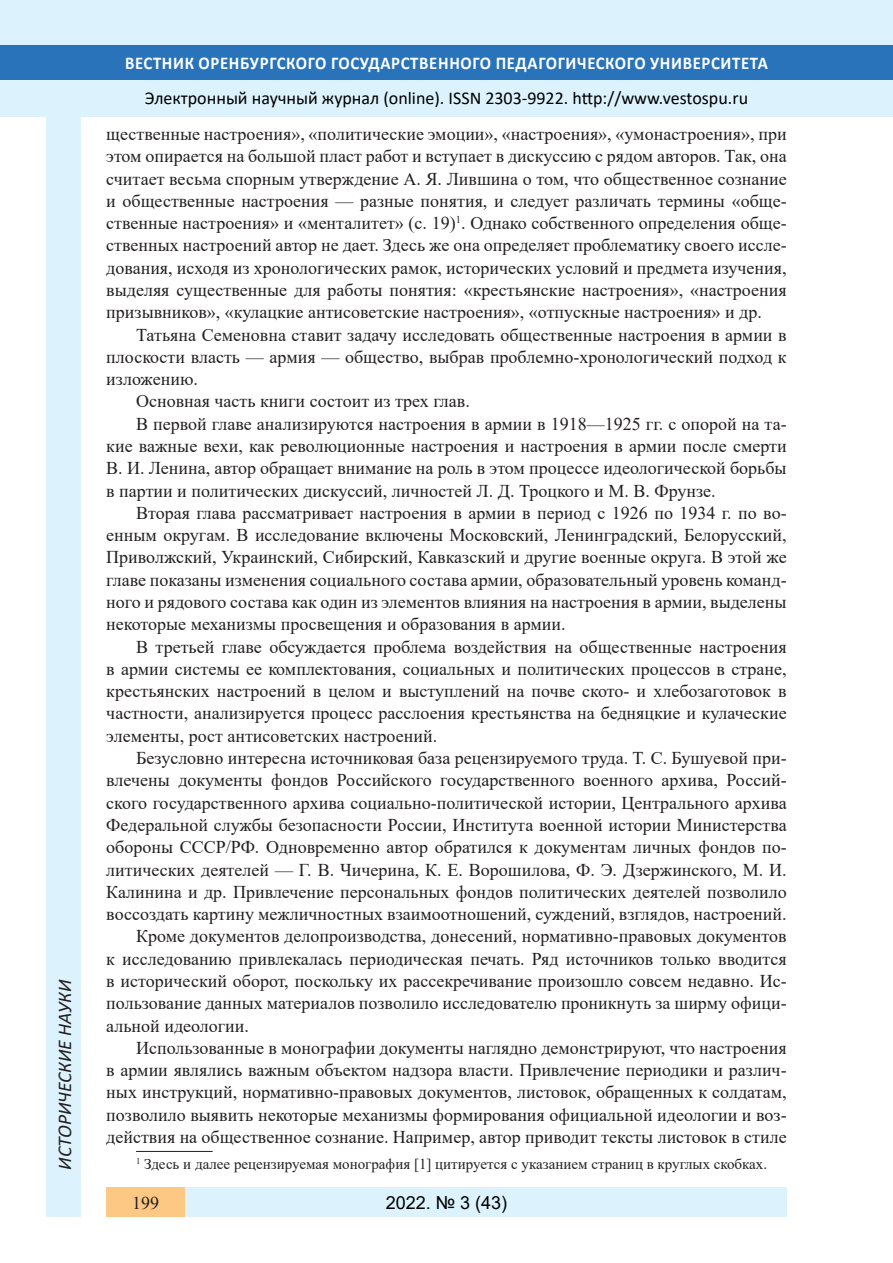
<style>
.page{position:relative;width:893px;height:1263px;background:#fff}
.page>*{position:absolute;margin:0;border:0;box-sizing:border-box;transform-origin:0 0}
.t1{font:italic 19.5px "Calibri";color:#231f20}
.Стиль2{font:18px/22.4px "Times New Roman";color:#231f20;text-align:justify}
.t2{font:18px "Calibri";color:#000}
.t3{font:700 18px "Calibri";letter-spacing:.04em;color:#fff;scale:.93 1}
.t4{font:18px "Arial";color:#000}
.t5{font:700 18px "Book Antiqua";color:#000}
.литература{font:15px "Times New Roman";color:#231f20}
</style>
<div class="page">
<div style="left:0;top:0;width:893px;height:116px;background:#dcf2fc"></div>
<div style="left:0;top:45px;width:893px;height:34px;background:#2873ba"></div>
<div style="left:47px;top:116px;width:34px;height:1101px;background:#dcf2fc"></div>
<div style="left:106px;top:1188px;width:681px;height:29px;background:#dcf2fc"></div>
<div style="left:106px;top:1188px;width:79px;height:29px;background:#fdc784"></div>
<hr style="left:136px;top:1151px;width:77px;height:1px;background:#231f20">
<p class="t1" style="left:51px;top:1179px;width:279px;rotate:-90deg">03.00.00 БИОЛОГИЧЕСКИЕ НАУКИ</p>
<p class="t1" style="left:51px;top:1170px;width:192px;rotate:-90deg">ИСТОРИЧЕСКИЕ НАУКИ</p>
<p class="t3" style="left:125px;top:50px;width:693px">ВЕСТНИК ОРЕНБУРГСКОГО ГОСУДАРСТВЕННОГО ПЕДАГОГИЧЕСКОГО УНИВЕРСИТЕТА</p>
<p class="t2" style="left:145px;top:85px;width:605px">Электронный научный журнал (online). ISSN 2303-9922. http://www.vestospu.ru</p>
<p class="t2" style="left:388px;top:85px;width:13px">O</p>
<p class="t2" style="left:583px;top:85px;width:13px">t</p>
<p class="t2" style="left:583px;top:85px;width:13px">t</p>
<p class="Стиль2" style="left:106px;top:122px;width:682px">щественные настроения», «политические эмоции», «настроения», «умонастроения», при этом опирается на большой пласт работ и вступает в дискуссию с рядом авторов. Так, она считает весьма спорным утверждение А. Я. Лившина о том, что общественное сознание и общественные настроения — разные понятия, и следует различать термины «обще&shy;ственные настроения» и «менталитет» (с. 19)<sup>1</sup>. Однако собственного определения обще&shy;ственных настроений автор не дает. Здесь же она определяет проблематику своего иссле&shy;дования, исходя из хронологических рамок, исторических условий и предмета изучения, выделяя существенные для работы понятия: «крестьянские настроения», «настроения призывников», «кулацкие антисоветские настроения», «отпускные настроения» и др.</p>
<p class="Стиль2" style="left:106px;top:323px;width:682px;text-indent:30px">Татьяна Семеновна ставит задачу исследовать общественные настроения в армии в плоскости власть — армия — общество, выбрав проблемно-хронологический подход к изложению.</p>
<p class="Стиль2" style="left:136px;top:390px;width:335px">Основная часть книги состоит из трех глав.</p>
<p class="Стиль2" style="left:106px;top:412px;width:682px;text-indent:30px">В первой главе анализируются настроения в армии в 1918—1925 гг. с опорой на та&shy;кие важные вехи, как революционные настроения и настроения в армии после смерти В. И. Ленина, автор обращает внимание на роль в этом процессе идеологической борьбы в партии и политических дискуссий, личностей Л. Д. Троцкого и М. В. Фрунзе.</p>
<p class="Стиль2" style="left:106px;top:501px;width:682px;text-indent:30px">Вторая глава рассматривает настроения в армии в период с 1926 по 1934 г. по во&shy;енным округам. В исследование включены Московский, Ленинградский, Белорусский, Приволжский, Украинский, Сибирский, Кавказский и другие военные округа. В этой же главе показаны изменения социального состава армии, образовательный уровень команд&shy;ного и рядового состава как один из элементов влияния на настроения в армии, выделены некоторые механизмы просвещения и образования в армии.</p>
<p class="Стиль2" style="left:106px;top:635px;width:682px;text-indent:30px">В третьей главе обсуждается проблема воздействия на общественные настроения в армии системы ее комплектования, социальных и политических процессов в стране, крестьянских настроений в целом и выступлений на почве ското- и хлебозаготовок в частности, анализируется процесс расслоения крестьянства на бедняцкие и кулаческие элементы, рост антисоветских настроений.</p>
<p class="Стиль2" style="left:106px;top:746px;width:682px;text-indent:30px">Безусловно интересна источниковая база рецензируемого труда. Т. С. Бушуевой при&shy;влечены документы фондов Российского государственного военного архива, Россий&shy;ского государственного архива социально-политической истории, Центрального архива Федеральной службы безопасности России, Института военной истории Министерства обороны СССР/РФ. Одновременно автор обратился к документам личных фондов по&shy;литических деятелей — Г. В. Чичерина, К. Е. Ворошилова, Ф. Э. Дзержинского, М. И.<br>Калинина и др. Привлечение персональных фондов политических деятелей позволило воссоздать картину межличностных взаимоотношений, суждений, взглядов, настроений.</p>
<p class="Стиль2" style="left:106px;top:924px;width:682px;text-indent:30px">Кроме документов делопроизводства, донесений, нормативно-правовых документов к исследованию привлекалась периодическая печать. Ряд источников только вводится в исторический оборот, поскольку их рассекречивание произошло совсем недавно. Ис&shy;пользование данных материалов позволило исследователю проникнуть за ширму офици&shy;альной идеологии.</p>
<p class="Стиль2" style="left:106px;top:1036px;width:682px;text-indent:30px">Использованные в монографии документы наглядно демонстрируют, что настроения в армии являлись важным объектом надзора власти. Привлечение периодики и различ&shy;ных инструкций, нормативно-правовых документов, листовок, обращенных к солдатам, позволило выявить некоторые механизмы формирования официальной идеологии и воз&shy;действия на общественное сознание. Например, автор приводит тексты листовок в стиле</p>
<p class="литература" style="left:136px;top:1154px;width:633px"><sup>1</sup> Здесь и далее рецензируемая монография [1] цитируется с указанием страниц в круглых скобках.</p>
<p class="t5" style="left:390px;top:1190px;width:37px">2018</p>
<p class="t5" style="left:460px;top:1190px;width:45px">1 25)</p>
<p class="t4" style="left:386px;top:1190px;width:123px">2022. № 3 (43)</p>
<p class="Стиль2" style="left:132px;top:1191px;width:28px">199</p>
<p class="t5" style="left:460px;top:1190px;width:39px">2 6</p>
</div>
